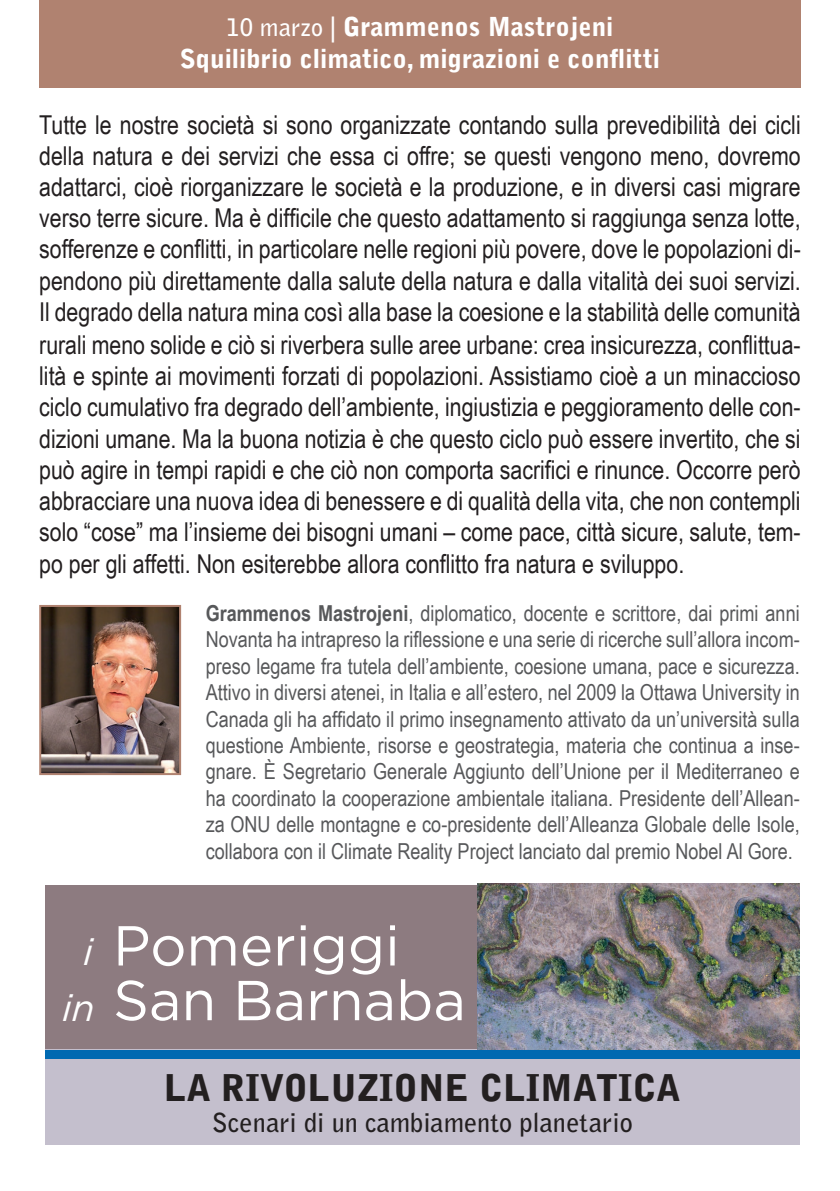
<style>
.page{position:relative;width:840px;height:1191px;background:#fff}
.page>*{position:absolute;margin:0;border:0;box-sizing:border-box;transform-origin:0 0}
.t1{font:56.2px/54.6px "Gotham";color:#fff}
.t2{font:italic 37.4px/56.4px "Gotham";color:#fff;text-align:center}
.t3{font:900 36.6px "Bell Gothic Std";color:#231f20}
.t4{font:700 26.2px "Bell Gothic Std";color:#231f20}
.t5{font:26px/31.2px "Arial Narrow";color:#231f20;text-align:justify}
.t6{font:900 26px/31.2px "Bell Gothic Std";color:#fff;text-align:center}
.t7{font:22px/26.4px "Arial Narrow";color:#57585a;text-align:justify}
.s1{font-weight:700;font-size:24px}
.s2{font-weight:700}
</style>
<div class="page">
<div style="left:39px;top:0;width:761px;height:88px;background:#b08270"></div>
<img style="left:42px;top:608px;width:136px;height:164px">
<div style="left:39px;top:605px;width:142px;height:170px;border:2px solid #b08270"></div>
<div style="left:45px;top:885px;width:754px;height:255px;background:#8d7b80"></div>
<div style="left:45px;top:1049px;width:754px;height:96px;background:#c4bfcd"></div>
<img style="left:477px;top:884px;width:322px;height:165px">
<div style="left:45px;top:1049px;width:754px;height:9px;background:#0069b1"></div>
<p class="t6" style="left:180px;top:12px;width:481px"><span class="s1">10 marzo</span> <span class="s2">|</span> Grammenos Mastrojeni<br>Squilibrio climatico, migrazioni e conflitti</p>
<p class="t5" style="left:39px;top:108px;width:762px">Tutte le nostre società si sono organizzate contando sulla prevedibilità dei cicli della natura e dei servizi che essa ci offre; se questi vengono meno, dovremo adattarci, cioè riorganizzare le società e la produzione, e in diversi casi migrare verso terre sicure. Ma è difficile che questo adattamento si raggiunga senza lotte, sofferenze e conflitti, in particolare nelle regioni più povere, dove le popolazioni di&shy;pendono più direttamente dalla salute della natura e dalla vitalità dei suoi servizi.<br>Il degrado della natura mina così alla base la coesione e la stabilità delle comunità</p>
<p class="t5" style="left:39px;top:328px;width:762px">rurali meno solide e ciò si riverbera sulle aree urbane: crea insicurezza, conflittua&shy;lità e spinte ai movimenti forzati di popolazioni. Assistiamo cioè a un minaccioso ciclo cumulativo fra degrado dell’ambiente, ingiustizia e peggioramento delle con&shy;dizioni umane. Ma la buona notizia è che questo ciclo può essere invertito, che si può agire in tempi rapidi e che ciò non comporta sacrifici e rinunce. Occorre però abbracciare una nuova idea di benessere e di qualità della vita, che non contempli solo “cose” ma l’insieme dei bisogni umani – come pace, città sicure, salute, tem&shy;po per gli affetti. Non esiterebbe allora conflitto fra natura e sviluppo.</p>
<p class="t7" style="left:205px;top:599px;width:595px"><span class="s2">Grammenos Mastrojeni</span>, diplomatico, docente e scrittore, dai primi anni Novanta ha intrapreso la riflessione e una serie di ricerche sull’allora incom&shy;preso legame fra tutela dell’ambiente, coesione umana, pace e sicurezza.<br>Attivo in diversi atenei, in Italia e all’estero, nel 2009 la Ottawa University in Canada gli ha affidato il primo insegnamento attivato da un’università sulla questione Ambiente, risorse e geostrategia, materia che continua a inse&shy;gnare. È Segretario Generale Aggiunto dell’Unione per il Mediterraneo e ha coordinato la cooperazione ambientale italiana. Presidente dell’Allean&shy;za ONU delle montagne e co-presidente dell’Alleanza Globale delle Isole, collabora con il Climate Reality Project lanciato dal premio Nobel Al Gore.</p>
<h2 class="t2" style="left:62px;top:922px;width:34px">i in</h2>
<h1 class="t1" style="left:113px;top:917px;width:354px">Pomeriggi<br>San Barnaba</h1>
<h3 class="t3" style="left:164px;top:1066px;width:518px">LA RIVOLUZIONE CLIMATICA</h3>
<p class="t4" style="left:212px;top:1106px;width:422px">Scenari di un cambiamento planetario</p>
</div>
